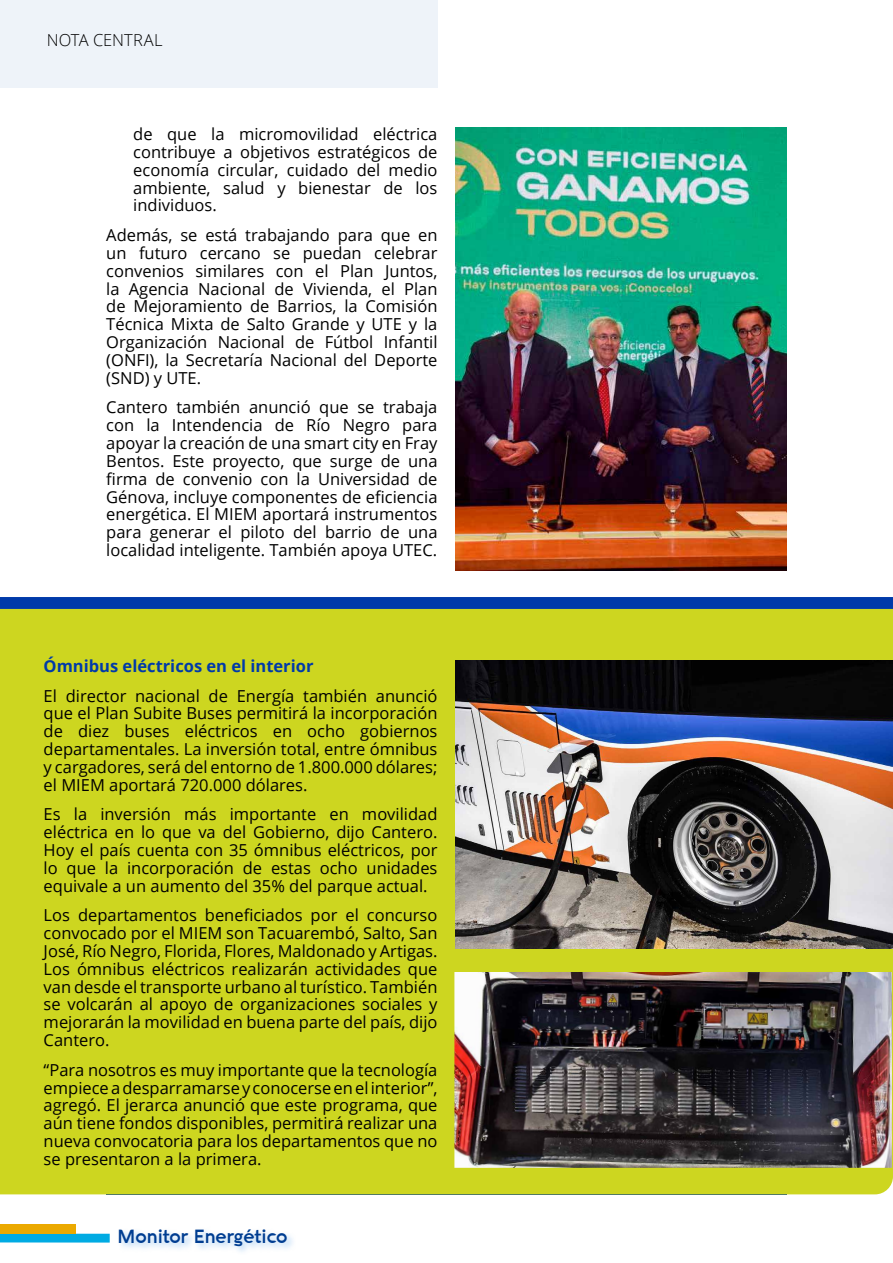
<style>
.page{position:relative;width:893px;height:1263px;background:#fff}
.page>*{position:absolute;margin:0;border:0;box-sizing:border-box;transform-origin:0 0}
.t1{font:600 18.6px "Aquawax";color:#003d91}
.t2{font:16.5px/17.9px "Open Sans";color:#000;text-align:justify}
.t3{font:700 16.5px "Open Sans";color:#003aa9}
.t4{font:300 16.5px "Open Sans";color:#000}
</style>
<div class="page">
<div style="left:0;top:1234px;width:110px;height:8px;background:#00abe3"></div>
<div style="left:0;top:1224px;width:76px;height:9px;background:#eba900"></div>
<svg style="left:0;top:597px;width:893px;height:12px;background:#013ba8"></svg>
<div style="left:0;top:609px;width:893px;height:585px;background:#cdd620"></div>
<div style="left:0;top:0;width:437px;height:88px;background:#eef3f9"></div>
<img style="left:455px;top:128px;width:332px;height:443px">
<img style="left:455px;top:660px;width:438px;height:288px">
<img style="left:454px;top:972px;width:438px;height:196px">
<p class="t4" style="left:47px;top:29px;width:117px">NOTA CENTRAL</p>
<p class="t2" style="left:133px;top:125px;width:306px">de que la micromovilidad eléctrica contribuye a objetivos estratégicos de economía circular, cuidado del medio ambiente, salud y bienestar de los individuos.</p>
<p class="t2" style="left:106px;top:226px;width:333px">Además, se está trabajando para que en un futuro cercano se puedan celebrar convenios similares con el Plan Juntos, la Agencia Nacional de Vivienda, el Plan de Mejoramiento de Barrios, la Comisión Técnica Mixta de Salto Grande y UTE y la Organización Nacional de Fútbol Infantil (ONFI), la Secretaría Nacional del Deporte (SND) y UTE.</p>
<p class="t2" style="left:106px;top:398px;width:333px">Cantero también anunció que se trabaja con la Intendencia de Río Negro para apoyar la creación de una smart city en Fray Bentos. Este proyecto, que surge de una firma de convenio con la Universidad de Génova, incluye componentes de eficiencia energética. El MIEM aportará instrumentos para generar el piloto del barrio de una localidad inteligente. También apoya UTEC.</p>
<p class="t3" style="left:44px;top:654px;width:271px">Ómnibus eléctricos en el interior</p>
<p class="t2" style="left:44px;top:686px;width:395px">El director nacional de Energía también anunció que el Plan Subite Buses permitirá la incorporación de diez buses eléctricos en ocho gobiernos departamentales. La inversión total, entre ómnibus y cargadores, será del entorno de 1.800.000 dólares; el MIEM aportará 720.000 dólares.</p>
<p class="t2" style="left:44px;top:805px;width:395px">Es la inversión más importante en movilidad eléctrica en lo que va del Gobierno, dijo Cantero.<br>Hoy el país cuenta con 35 ómnibus eléctricos, por lo que la incorporación de estas ocho unidades equivale a un aumento del 35% del parque actual.</p>
<p class="t2" style="left:44px;top:906px;width:395px">Los departamentos beneficiados por el concurso convocado por el MIEM son Tacuarembó, Salto, San José, Río Negro, Florida, Flores, Maldonado y Artigas.<br>Los ómnibus eléctricos realizarán actividades que van desde el transporte urbano al turístico. También se volcarán al apoyo de organizaciones sociales y mejorarán la movilidad en buena parte del país, dijo Cantero.</p>
<p class="t2" style="left:44px;top:1060px;width:395px">“Para nosotros es muy importante que la tecnología empiece a desparramarse y conocerse en el interior”, agregó. El jerarca anunció que este programa, que aún tiene fondos disponibles, permitirá realizar una nueva convocatoria para los departamentos que no se presentaron a la primera.</p>
<p class="t1" style="left:118px;top:1225px;width:171px">Monitor Energético</p>
</div>
